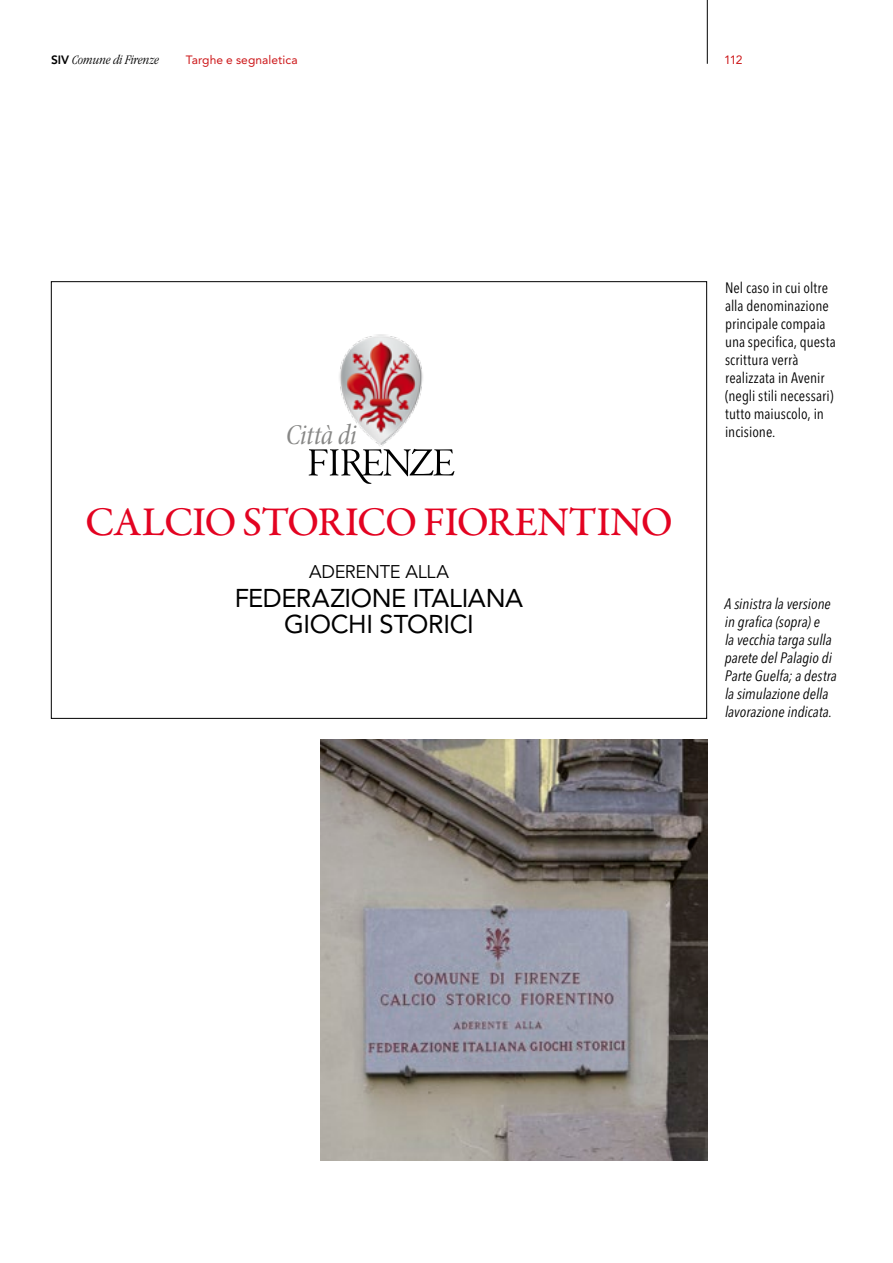
<style>
.page{position:relative;width:893px;height:1263px;background:#fff}
.page>*{position:absolute;margin:0;border:0;box-sizing:border-box;transform-origin:0 0}
.t1{font:500 41.1px "Garamond Premr Pro";letter-spacing:-.025em;color:#e30321}
.t2{font:28.95px "Minion Pro Cn It Subh";letter-spacing:-.015em;color:#878786}
.t3{font:25.5px/26.1px "Avenir LT Std";letter-spacing:-.015em;color:#000;text-align:center}
.t4{font:18.3px "Avenir LT Std";color:#000}
.t5{font:condensed 15px/18px "Avenir Next LT Pro";letter-spacing:.005em;color:#000}
.t6{font:italic condensed 15px/18px "Avenir Next LT Pro";color:#000}
.t7{font:italic 300 condensed 13.5px "ITC Garamond Std";letter-spacing:-.005em;color:#000}
.t8{font:12px "Avenir LT Std";color:#cd1719}
.s1{font-family:"Avenir LT Std";font-weight:800;font-style:normal;font-stretch:normal;font-size:12px}
</style>
<div class="page">
<hr style="left:707px;top:0;width:1px;height:64px;background:#000">
<img style="left:320px;top:740px;width:387px;height:421px">
<svg style="left:309px;top:449px;width:145px;height:27px"></svg>
<img style="left:313px;top:334px;width:137px;height:150px">
<p class="t7" style="left:51px;top:52px;width:110px"><span class="s1">SIV</span> Comune di Firenze</p>
<p class="t8" style="left:724px;top:53px;width:20px">112</p>
<p class="t8" style="left:186px;top:53px;width:113px">TARGHE E SEGNALETICA</p>
<h2 class="t2" style="left:286px;top:418px;width:72px">Città di</h2>
<h1 class="t1" style="left:85px;top:497px;width:589px">CALCIO STORICO FIORENTINO</h1>
<p class="t4" style="left:309px;top:561px;width:13px">ADERENTE</p>
<p class="t4" style="left:405px;top:561px;width:42px">ALLA</p>
<h3 class="t3" style="left:235px;top:585px;width:290px">FEDERAZIONE ITALIANA<br>GIOCHI STORICI</h3>
<p class="t5" style="left:725px;top:278px;width:112px">Nel caso in cui oltre alla denominazione principale compaia una specifica, questa scrittura verrà realizzata in Avenir (negli stili necessari) tutto maiuscolo, in incisione.</p>
<p class="t6" style="left:725px;top:595px;width:114px">A sinistra la versione in grafica (sopra) e<br>la vecchia targa sulla parete del Palagio di<br>Parte Guelfa; a destra la simulazione della lavorazione indicata.</p>
</div>
